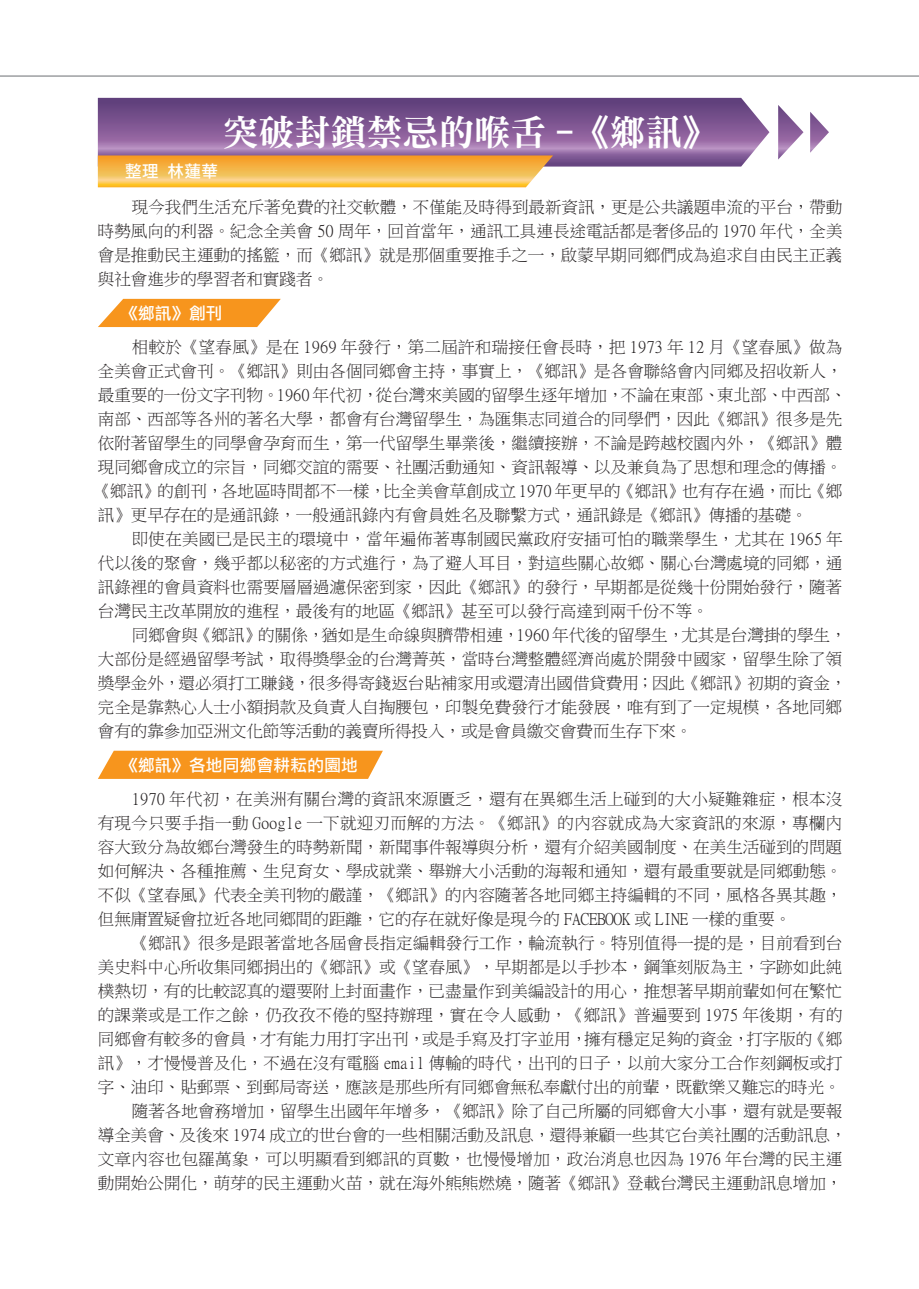
<style>
.page{position:relative;width:919px;height:1289px;background:#fff}
.page>*{position:absolute;margin:0;border:0;box-sizing:border-box;transform-origin:0 0}
.t1{font:36px "DFN Ming XB HK BF";color:#fff}
.t2{font:16.5px/24px "Ming Li U";color:#231f20;text-align:justify}
.t3{font:16.5px "DF Li Hei Md WIN BF";letter-spacing:.025em;color:#fff}
</style>
<div class="page">
<hr style="left:0;top:75px;width:918px;height:2px;background:#9d9fa2">
<svg style="left:778px;top:105px;width:25px;height:54px"></svg>
<svg style="left:810px;top:112px;width:18px;height:41px"></svg>
<svg style="left:98px;top:98px;width:671px;height:89px;background:#aa818e"></svg>
<svg style="left:98px;top:299px;width:183px;height:28px;background:#f8a33b"></svg>
<svg style="left:98px;top:750px;width:285px;height:29px;background:#f79d2f"></svg>
<h1 class="t1" style="left:222px;top:114px;width:497px">突破封鎖禁忌的喉舌 -《鄉訊》</h1>
<p class="t3" style="left:125px;top:163px;width:94px">整理 林蓮華</p>
<p class="t2" style="left:98px;top:195px;width:746px;text-indent:34px">現今我們生活充斥著免費的社交軟體，不僅能及時得到最新資訊，更是公共議題串流的平台，帶動時勢風向的利器。紀念全美會 50 周年，回首當年，通訊工具連長途電話都是奢侈品的 1970 年代，全美會是推動民主運動的搖籃，而《鄉訊》就是那個重要推手之一，啟蒙早期同鄉們成為追求自由民主正義與社會進步的學習者和實踐者。</p>
<p class="t3" style="left:121px;top:305px;width:103px">《鄉訊》創刊</p>
<p class="t2" style="left:94px;top:335px;width:754px;text-align:left;text-indent:38px">相較於《望春風》是在 1969 年發行，第二屆許和瑞接任會長時，把 1973 年 12 月《望春風》做為全美會正式會刊。《鄉訊》則由各個同鄉會主持，事實上，《鄉訊》是各會聯絡會內同鄉及招收新人，最重要的一份文字刊物。1960 年代初，從台灣來美國的留學生逐年增加，不論在東部、東北部、中西部、南部、西部等各州的著名大學，都會有台灣留學生，為匯集志同道合的同學們，因此《鄉訊》很多是先依附著留學生的同學會孕育而生，第一代留學生畢業後，繼續接辦，不論是跨越校園內外，《鄉訊》體現同鄉會成立的宗旨，同鄉交誼的需要、社團活動通知、資訊報導、以及兼負為了思想和理念的傳播。《鄉訊》的創刊，各地區時間都不一樣，比全美會草創成立 1970 年更早的《鄉訊》也有存在過，而比《鄉訊》更早存在的是通訊錄，一般通訊錄內有會員姓名及聯繫方式，通訊錄是《鄉訊》傳播的基礎。</p>
<p class="t2" style="left:98px;top:527px;width:746px;text-indent:34px">即使在美國已是民主的環境中，當年遍佈著專制國民黨政府安插可怕的職業學生，尤其在 1965 年代以後的聚會，幾乎都以秘密的方式進行，為了避人耳目，對這些關心故鄉、關心台灣處境的同鄉，通訊錄裡的會員資料也需要層層過濾保密到家，因此《鄉訊》的發行，早期都是從幾十份開始發行，隨著台灣民主改革開放的進程，最後有的地區《鄉訊》甚至可以發行高達到兩千份不等。</p>
<p class="t2" style="left:98px;top:623px;width:750px;text-align:left;text-indent:34px">同鄉會與《鄉訊》的關係，猶如是生命線與臍帶相連，1960 年代後的留學生，尤其是台灣掛的學生，大部份是經過留學考試，取得獎學金的台灣菁英，當時台灣整體經濟尚處於開發中國家，留學生除了領獎學金外，還必須打工賺錢，很多得寄錢返台貼補家用或還清出國借貸費用；因此《鄉訊》初期的資金，完全是靠熱心人士小額捐款及負責人自掏腰包，印製免費發行才能發展，唯有到了一定規模，各地同鄉會有的靠參加亞洲文化節等活動的義賣所得投入，或是會員繳交會費而生存下來。</p>
<p class="t3" style="left:121px;top:756px;width:238px">《鄉訊》各地同鄉會耕耘的園地</p>
<p class="t2" style="left:98px;top:786px;width:746px;text-indent:34px">1970 年代初，在美洲有關台灣的資訊來源匱乏，還有在異鄉生活上碰到的大小疑難雜症，根本沒有現今只要手指一動 Google 一下就迎刃而解的方法。《鄉訊》的內容就成為大家資訊的來源，專欄內容大致分為故鄉台灣發生的時勢新聞，新聞事件報導與分析，還有介紹美國制度、在美生活碰到的問題如何解決、各種推薦、生兒育女、學成就業、舉辦大小活動的海報和通知，還有最重要就是同鄉動態。不似《望春風》代表全美刊物的嚴謹，《鄉訊》的內容隨著各地同鄉主持編輯的不同，風格各異其趣，但無庸置疑會拉近各地同鄉間的距離，它的存在就好像是現今的 FACEBOOK 或 LINE 一樣的重要。</p>
<p class="t2" style="left:132px;top:930px;width:712px">《鄉訊》很多是跟著當地各屆會長指定編輯發行工作，輪流執行。特別值得一提的是，目前看到台</p>
<p class="t2" style="left:98px;top:954px;width:746px">美史料中心所收集同鄉捐出的《鄉訊》或《望春風》，早期都是以手抄本，鋼筆刻版為主，字跡如此純</p>
<p class="t2" style="left:98px;top:978px;width:745px">樸熱切，有的比較認真的還要附上封面畫作，已盡量作到美編設計的用心，推想著早期前輩如何在繁忙</p>
<p class="t2" style="left:98px;top:1002px;width:746px">的課業或是工作之餘，仍孜孜不倦的堅持辦理，實在令人感動，《鄉訊》普遍要到 1975 年後期，有的</p>
<p class="t2" style="left:98px;top:1026px;width:746px">同鄉會有較多的會員，才有能力用打字出刊，或是手寫及打字並用，擁有穩定足夠的資金，打字版的《鄉</p>
<p class="t2" style="left:98px;top:1050px;width:746px">訊》，才慢慢普及化，不過在沒有電腦 email 傳輸的時代，出刊的日子，以前大家分工合作刻鋼板或打</p>
<p class="t2" style="left:98px;top:1074px;width:744px">字、油印、貼郵票、到郵局寄送，應該是那些所有同鄉會無私奉獻付出的前輩，既歡樂又難忘的時光。</p>
<p class="t2" style="left:132px;top:1098px;width:712px">隨著各地會務增加，留學生出國年年增多，《鄉訊》除了自己所屬的同鄉會大小事，還有就是要報</p>
<p class="t2" style="left:98px;top:1122px;width:750px">導全美會、及後來 1974 成立的世台會的一些相關活動及訊息，還得兼顧一些其它台美社團的活動訊息，</p>
<p class="t2" style="left:98px;top:1146px;width:746px">文章內容也包羅萬象，可以明顯看到鄉訊的頁數，也慢慢增加，政治消息也因為 1976 年台灣的民主運</p>
<p class="t2" style="left:98px;top:1171px;width:746px">動開始公開化，萌芽的民主運動火苗，就在海外熊熊燃燒，隨著《鄉訊》登載台灣民主運動訊息增加，</p>
</div>
